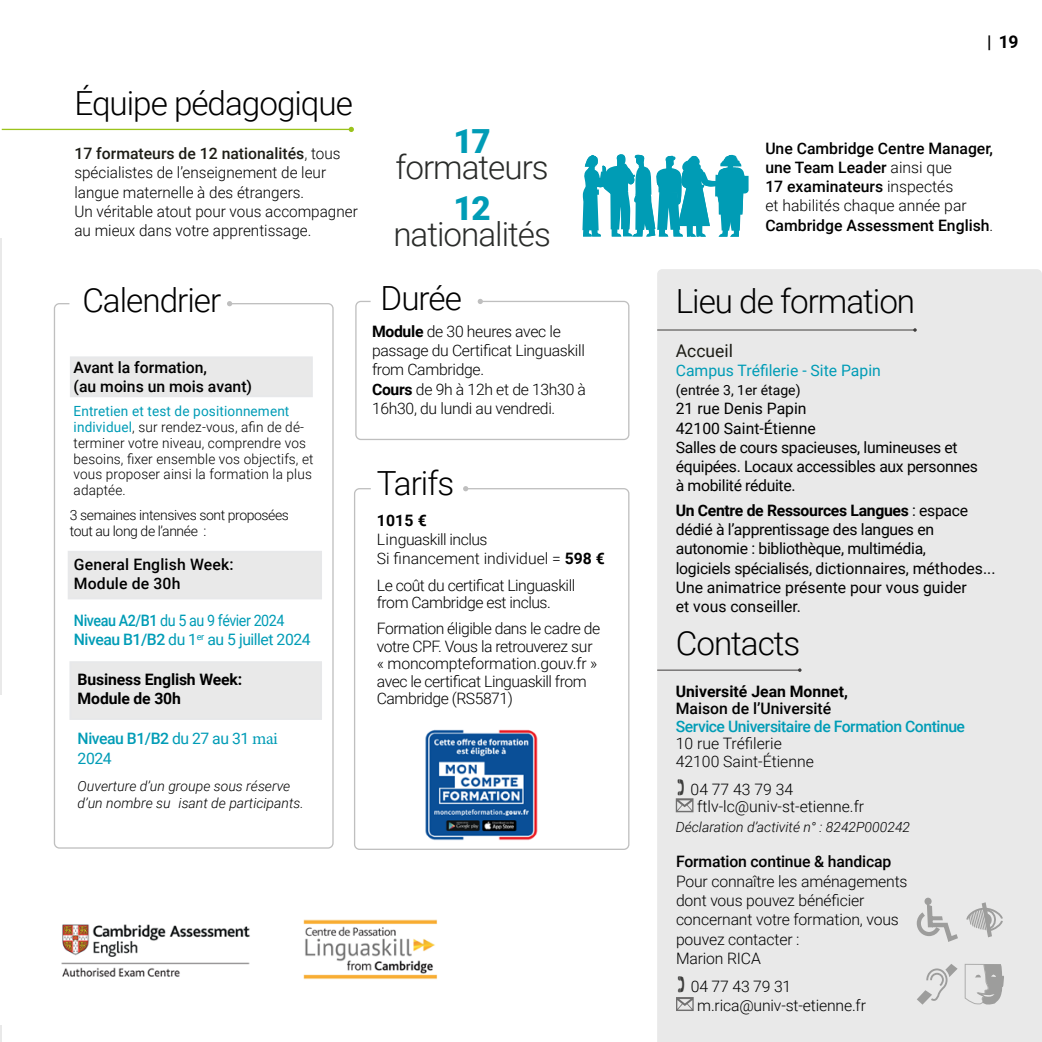
<style>
.page{position:relative;width:1042px;height:1042px;background:#fff}
.page>*{position:absolute;margin:0;border:0;box-sizing:border-box;transform-origin:0 0}
.t1{font:300 33.25px "Roboto";letter-spacing:-.03em;color:#000}
.t2{font:300 33.25px "Roboto";letter-spacing:-.03em;color:#292b29}
.t3{font:900 33.25px "Roboto";color:#009cb6}
.t4{font:17.5px "Roboto";color:#1d1d16}
.t5{font:700 17.5px "Roboto";color:#000}
.t6{font:300 15.75px/19.2px "Roboto";letter-spacing:-.01em;color:#000}
.t7{font:15.75px/19.2px "Roboto";letter-spacing:-.02em;color:#000}
.t8{font:500 15.75px/19.2px "Roboto";color:#000}
.t9{font:300 15.75px/17.5px "Roboto";letter-spacing:-.03em;color:#000}
.t10{font:700 15.75px/19.2px "Roboto";letter-spacing:-.01em;color:#000}
.t11{font:15.75px/19.2px "Roboto";letter-spacing:-.03em;color:#009cb6;scale:.91 1}
.t12{font:500 15.75px "Roboto";letter-spacing:-.03em;color:#009cb6}
.t13{font:15.75px/20.5px "Roboto";letter-spacing:-.03em;color:#009cb6}
.t14{font:15.75px "Roboto";color:#009cb6}
.t15{font:300 14px/15.8px "Roboto";letter-spacing:.01em;color:#000}
.t16{font:italic 300 14px/17.5px "Roboto";color:#000}
.t17{font:300 14px/15.8px "Roboto";letter-spacing:-.03em;color:#000}
.t18{font:14px "Roboto";color:#000}
.s1{font-weight:500;color:#1d1d16}
.s2{color:#1d1d16}
.s3{font-weight:400;color:#009cb6}
.s4{font-weight:700}
.s5{font-weight:500}
.s6{font-family:"Minion Pro";font-size:17.5px}
.s7{font-weight:300}
</style>
<div class="page">
<hr style="left:0;top:238px;width:1px;height:804px;background:#e9e9e9">
<div style="left:54px;top:303px;width:280px;height:545px;border:1px solid #bfbfbf;border-radius:5px"></div>
<svg style="left:227px;top:301px;width:5px;height:5px"></svg>
<div style="left:68px;top:551px;width:254px;height:48px;background:#e9e9e9"></div>
<div style="left:69px;top:661px;width:253px;height:59px;background:#e9e9e9"></div>
<div style="left:354px;top:488px;width:275px;height:362px;border:1px solid #bfbfbf;border-radius:5px"></div>
<svg style="left:463px;top:486px;width:5px;height:5px"></svg>
<hr style="left:0;top:694px;width:2px;height:330px;background:#fff">
<img style="left:425px;top:729px;width:113px;height:112px">
<hr style="left:2px;top:129px;width:349px;height:1px;background:#9bc31c">
<svg style="left:349px;top:127px;width:5px;height:5px"></svg>
<svg style="left:581px;top:154px;width:168px;height:286px"></svg>
<div style="left:657px;top:269px;width:385px;height:773px;background:#e9e9e9"></div>
<hr style="left:657px;top:329px;width:258px;height:1px;background:#3f3d3c">
<svg style="left:913px;top:328px;width:4px;height:4px"></svg>
<hr style="left:657px;top:670px;width:143px;height:1px;background:#3f3d3c">
<svg style="left:965px;top:901px;width:39px;height:37px"></svg>
<svg style="left:914px;top:897px;width:45px;height:46px;background:#d6d6d5"></svg>
<svg style="left:917px;top:964px;width:40px;height:40px;background:#d8d8d8"></svg>
<svg style="left:964px;top:963px;width:40px;height:42px;background:#c7c7c7"></svg>
<div style="left:355px;top:301px;width:274px;height:139px;border:1px solid #bfbfbf;border-radius:5px"></div>
<svg style="left:478px;top:299px;width:5px;height:5px"></svg>
<div style="left:70px;top:356px;width:243px;height:41px;background:#e9e9e9"></div>
<img style="left:61px;top:924px;width:189px;height:53px">
<img style="left:303px;top:919px;width:134px;height:61px">
<svg style="left:676px;top:779px;width:17px;height:33px"></svg>
<svg style="left:676px;top:976px;width:18px;height:35px"></svg>
<h1 class="t1" style="left:74px;top:80px;width:280px">Équipe pédagogique</h1>
<p class="t6" style="left:74px;top:143px;width:285px"><span class="s1">17 formateurs de 12 nationalités</span><span class="s2">,</span> tous spécialistes de l’enseignement de leur langue maternelle à des étrangers.<br>Un véritable atout pour vous accompagner au mieux dans votre apprentissage.</p>
<h1 class="t3" style="left:453px;top:118px;width:39px">17</h1>
<h1 class="t2" style="left:395px;top:144px;width:155px">formateurs</h1>
<h1 class="t3" style="left:453px;top:185px;width:39px">12</h1>
<h1 class="t2" style="left:393px;top:211px;width:159px">nationalités</h1>
<h1 class="t1" style="left:82px;top:276px;width:140px">Calendrier</h1>
<p class="t8" style="left:74px;top:357px;width:180px">Avant la formation,<br>(au moins un mois avant)</p>
<p class="t15" style="left:74px;top:403px;width:242px"><span class="s3">Entretien et test de positionnement individuel</span>, sur rendez-vous, afin de dé&shy;terminer votre niveau, comprendre vos besoins, fixer ensemble vos objectifs, et vous proposer ainsi la formation la plus adaptée.</p>
<h1 class="t1" style="left:380px;top:275px;width:83px">Durée</h1>
<p class="t6" style="left:372px;top:321px;width:216px"><span class="s4">Module</span> de 30 heures avec le passage du Certificat Linguaskill from Cambridge.<br><span class="s4">Cours</span> de 9h à 12h et de 13h30 à<br>16h30, du lundi au vendredi.</p>
<h1 class="t1" style="left:377px;top:460px;width:79px">Tarifs</h1>
<p class="t17" style="left:70px;top:506px;width:220px">3 semaines intensives sont proposées tout au long de l’année :</p>
<p class="t10" style="left:377px;top:510px;width:51px">1015 €</p>
<p class="t6" style="left:377px;top:529px;width:229px">Linguaskill inclus<br>Si financement individuel = <span class="s4">598 €</span></p>
<p class="t9" style="left:377px;top:575px;width:200px">Le coût du certificat Linguaskill from Cambridge est inclus.</p>
<p class="t8" style="left:74px;top:554px;width:161px">General English Week:<br>Module de 30h</p>
<p class="t11" style="left:74px;top:610px;width:262px"><span class="s5">Niveau A2/B1</span> du 5 au 9 févier 2024<br><span class="s5">Niveau B1/B2</span> du 1<sup>er</sup> au 5 juillet 2024</p>
<p class="t9" style="left:377px;top:619px;width:225px">Formation éligible dans le cadre de votre CPF. Vous la retrouverez sur « moncompteformation.gouv.fr » avec le certificat Linguaskill from<br>Cambridge (RS5871)</p>
<p class="t10" style="left:78px;top:669px;width:166px">Business English Week:<br>Module de 30h</p>
<p class="t13" style="left:78px;top:727px;width:202px"><span class="s5">Niveau B1/B2</span> du 27 au 31 <span class="s6">mai<br></span>2024</p>
<p class="t16" style="left:78px;top:776px;width:228px">Ouverture d’un groupe sous réserve d’un nombre su isant de participants.</p>
<p class="t5" style="left:987px;top:30px;width:33px">| 19</p>
<p class="t8" style="left:765px;top:138px;width:229px">Une Cambridge Centre Manager, une Team Leader <span class="s7">ainsi que<br></span>17 examinateurs <span class="s7">inspectés<br>et habilités chaque année par<br></span>Cambridge Assessment English<span class="s7">.</span></p>
<h1 class="t1" style="left:676px;top:278px;width:241px">Lieu de formation</h1>
<p class="t4" style="left:676px;top:338px;width:59px">Accueil</p>
<p class="t14" style="left:676px;top:359px;width:207px">Campus Tréfilerie - Site Papin</p>
<p class="t18" style="left:676px;top:380px;width:126px">(entrée 3, 1er étage)</p>
<p class="t7" style="left:676px;top:398px;width:304px">21 rue Denis Papin<br>42100 Saint-Étienne<br>Salles de cours spacieuses, lumineuses et équipées. Locaux accessibles aux personnes à mobilité réduite.</p>
<p class="t7" style="left:676px;top:500px;width:321px"><span class="s4">Un Centre de Ressources Langues</span> : espace dédié à l’apprentissage des langues en autonomie : bibliothèque, multimédia,<br>logiciels spécialisés, dictionnaires, méthodes...<br>Une animatrice présente pour vous guider<br>et vous conseiller.</p>
<h1 class="t1" style="left:676px;top:619px;width:126px">Contacts</h1>
<p class="t10" style="left:676px;top:681px;width:174px">Université Jean Monnet,</p>
<p class="t8" style="left:676px;top:698px;width:157px">Maison de l’Université</p>
<p class="t12" style="left:676px;top:715px;width:291px">Service Universitaire de Formation Continue</p>
<p class="t6" style="left:676px;top:734px;width:140px;line-height:17.5px">10 rue Tréfilerie<br>42100 Saint-Étienne</p>
<p class="t6" style="left:697px;top:780px;width:168px;line-height:17.5px;text-indent:-7px">04 77 43 79 34 ftlv-lc@univ-st-etienne.fr</p>
<p class="t16" style="left:676px;top:817px;width:236px">Déclaration d’activité n° : 8242P000242</p>
<p class="t8" style="left:676px;top:851px;width:217px">Formation continue &amp; handicap</p>
<p class="t6" style="left:676px;top:871px;width:233px">Pour connaître les aménagements dont vous pouvez bénéficier concernant votre formation, vous pouvez contacter :<br>Marion RICA</p>
<p class="t6" style="left:697px;top:976px;width:170px;text-indent:-6px">04 77 43 79 31 m.rica@univ-st-etienne.fr</p>
</div>
